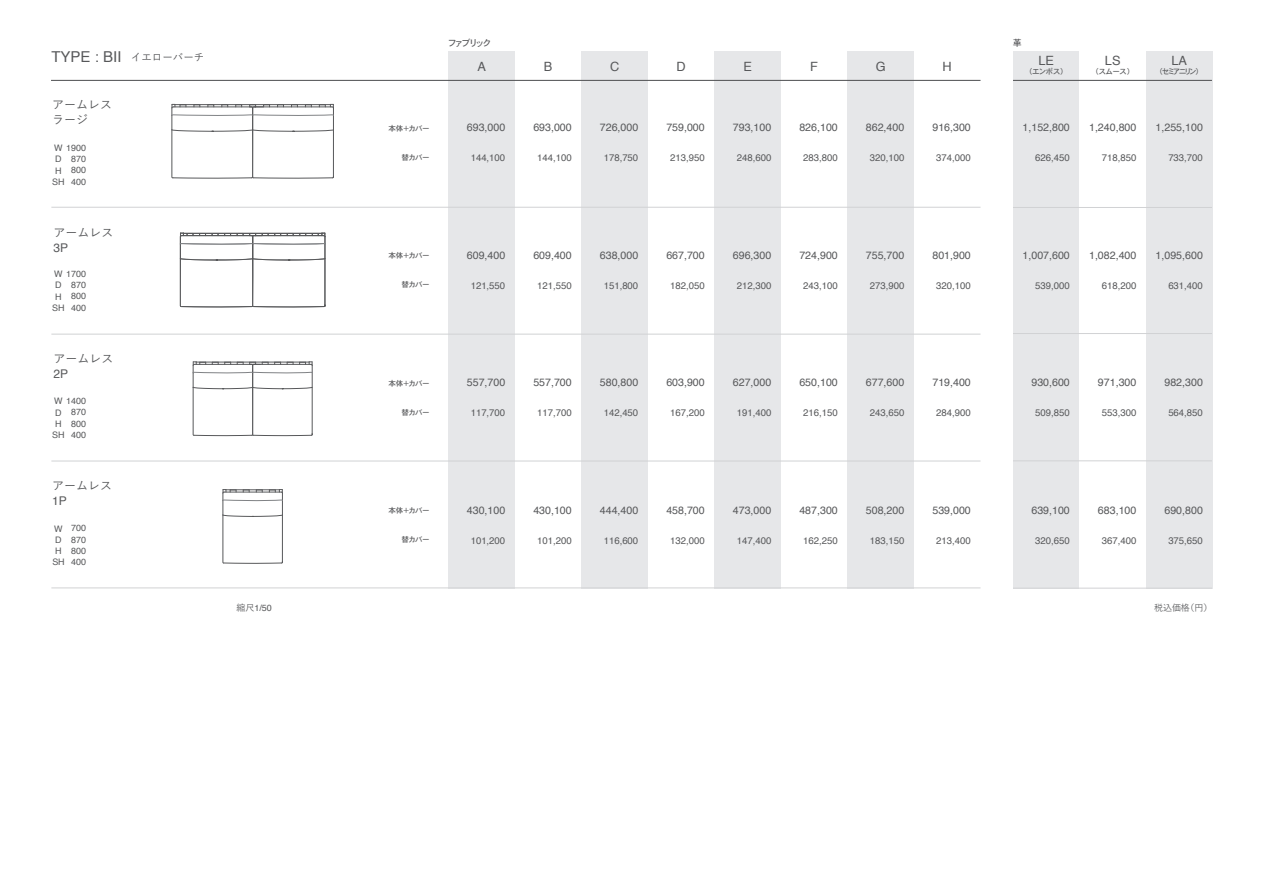
<style>
.page{position:relative;width:1263px;height:893px;background:#fff}
.page>*{position:absolute;margin:0;border:0;box-sizing:border-box;transform-origin:0 0}
.t1{font:15px "Helvetica";color:#57585a}
.t2{font:12.75px "Helvetica";color:#57585a}
.t3{font:500 12px/14.9px "Yu Go";color:#57585a}
.t4{font:12px "Helvetica";color:#57585a}
.t5{font:10.65px "Helvetica";color:#57585a}
.t6{font:500 10.5px "Yu Go";color:#57585a}
.t7{font:9.6px "Helvetica";color:#57585a}
.t8{font:9px/11.2px "Helvetica";color:#57585a;text-align:justify}
.t9{font:9px "Osaka";color:#57585a}
.t10{font:500 9px "Yu Go";color:#57585a}
.t11{font:7.5px "Osaka";color:#57585a}
.s1{font-family:"Yu Go";font-weight:500}
</style>
<div class="page">
<div style="left:448px;top:51px;width:67px;height:537px;background:#e6e7e9"></div>
<div style="left:581px;top:51px;width:67px;height:537px;background:#e6e7e9"></div>
<div style="left:714px;top:51px;width:67px;height:537px;background:#e6e7e9"></div>
<div style="left:847px;top:51px;width:67px;height:537px;background:#e6e7e9"></div>
<div style="left:1013px;top:51px;width:66px;height:537px;background:#e6e7e9"></div>
<div style="left:1146px;top:51px;width:66px;height:537px;background:#e6e7e9"></div>
<hr style="left:51px;top:80px;width:929px;height:1px;background:#57585a">
<hr style="left:1013px;top:80px;width:199px;height:1px;background:#57585a">
<hr style="left:51px;top:207px;width:929px;height:1px;background:#d1d2d4">
<hr style="left:51px;top:334px;width:929px;height:1px;background:#d1d2d4">
<hr style="left:51px;top:461px;width:929px;height:1px;background:#d1d2d4">
<hr style="left:51px;top:588px;width:929px;height:1px;background:#d1d2d4">
<hr style="left:1013px;top:207px;width:199px;height:1px;background:#d1d2d4">
<hr style="left:1013px;top:333px;width:199px;height:1px;background:#d1d2d4">
<hr style="left:1013px;top:461px;width:199px;height:1px;background:#d1d2d4">
<hr style="left:1013px;top:588px;width:199px;height:1px;background:#d1d2d4">
<svg style="left:171px;top:104px;width:163px;height:75px"></svg>
<svg style="left:180px;top:233px;width:146px;height:74px"></svg>
<svg style="left:193px;top:362px;width:120px;height:74px"></svg>
<svg style="left:222px;top:489px;width:61px;height:75px"></svg>
<h1 class="t1" style="left:51px;top:45px;width:72px">TYPE : BⅡ</h1>
<p class="t6" style="left:131px;top:47px;width:75px">イエローバーチ</p>
<p class="t3" style="left:52px;top:96px;width:61px">アームレスラージ</p>
<p class="t8" style="left:71px;top:142px;width:16px;text-indent:-17px">W 1900<br>870<br>800<br>400</p>
<p class="t8" style="left:52px;top:154px;width:14px;text-align:center">D<br>H<br>SH</p>
<p class="t3" style="left:54px;top:223px;width:61px">アームレス</p>
<p class="t4" style="left:54px;top:238px;width:16px">3P</p>
<p class="t8" style="left:71px;top:268px;width:16px;text-indent:-17px">W 1700<br>870<br>800<br>400</p>
<p class="t8" style="left:52px;top:280px;width:14px;text-align:center">D<br>H<br>SH</p>
<p class="t3" style="left:54px;top:350px;width:61px">アームレス</p>
<p class="t4" style="left:54px;top:365px;width:16px">2P</p>
<p class="t8" style="left:71px;top:396px;width:16px;text-indent:-17px">W 1400<br>870<br>800<br>400</p>
<p class="t8" style="left:52px;top:407px;width:14px;text-align:center">D<br>H<br>SH</p>
<p class="t3" style="left:52px;top:476px;width:61px">アームレス</p>
<p class="t4" style="left:52px;top:491px;width:16px">1P</p>
<p class="t8" style="left:71px;top:523px;width:16px">700<br>870<br>800<br>400</p>
<p class="t8" style="left:52px;top:523px;width:14px;text-align:center">W<br>D<br>H<br>SH</p>
<p class="t9" style="left:448px;top:37px;width:44px">ファブリック</p>
<p class="t2" style="left:477px;top:57px;width:10px">A</p>
<p class="t2" style="left:544px;top:57px;width:10px">B</p>
<p class="t2" style="left:610px;top:57px;width:11px">C</p>
<p class="t2" style="left:676px;top:57px;width:11px">D</p>
<p class="t2" style="left:743px;top:57px;width:10px">E</p>
<p class="t2" style="left:810px;top:57px;width:9px">F</p>
<p class="t2" style="left:876px;top:57px;width:11px">G</p>
<p class="t2" style="left:942px;top:57px;width:11px">H</p>
<p class="t9" style="left:1013px;top:37px;width:10px">革</p>
<p class="t2" style="left:1038px;top:51px;width:17px">LE</p>
<p class="t11" style="left:1029px;top:66px;width:37px">（エンボス）</p>
<p class="t2" style="left:1105px;top:51px;width:17px">LS</p>
<p class="t11" style="left:1095px;top:66px;width:37px">（スムース）</p>
<p class="t2" style="left:1171px;top:51px;width:17px">LA</p>
<p class="t11" style="left:1159px;top:66px;width:42px">（セミアニリン）</p>
<p class="t11" style="left:388px;top:123px;width:43px">本体＋カバー</p>
<p class="t5" style="left:467px;top:119px;width:40px">693,000</p>
<p class="t5" style="left:533px;top:119px;width:40px">693,000</p>
<p class="t5" style="left:600px;top:119px;width:40px">726,000</p>
<p class="t5" style="left:666px;top:119px;width:40px">759,000</p>
<p class="t5" style="left:733px;top:119px;width:40px">793,100</p>
<p class="t5" style="left:799px;top:119px;width:40px">826,100</p>
<p class="t5" style="left:866px;top:119px;width:40px">862,400</p>
<p class="t5" style="left:932px;top:119px;width:40px">916,300</p>
<p class="t5" style="left:1022px;top:119px;width:49px">1,152,800</p>
<p class="t5" style="left:1089px;top:119px;width:49px">1,240,800</p>
<p class="t5" style="left:1155px;top:119px;width:49px">1,255,100</p>
<p class="t11" style="left:401px;top:152px;width:29px">替カバー</p>
<p class="t7" style="left:471px;top:150px;width:36px">144,100</p>
<p class="t7" style="left:537px;top:150px;width:36px">144,100</p>
<p class="t7" style="left:604px;top:150px;width:36px">178,750</p>
<p class="t7" style="left:670px;top:150px;width:36px">213,950</p>
<p class="t7" style="left:737px;top:150px;width:36px">248,600</p>
<p class="t7" style="left:803px;top:150px;width:36px">283,800</p>
<p class="t7" style="left:870px;top:150px;width:36px">320,100</p>
<p class="t7" style="left:936px;top:150px;width:36px">374,000</p>
<p class="t7" style="left:1035px;top:150px;width:36px">626,450</p>
<p class="t7" style="left:1102px;top:150px;width:36px">718,850</p>
<p class="t7" style="left:1168px;top:150px;width:36px">733,700</p>
<p class="t11" style="left:388px;top:251px;width:43px">本体＋カバー</p>
<p class="t5" style="left:467px;top:247px;width:40px">609,400</p>
<p class="t5" style="left:533px;top:247px;width:40px">609,400</p>
<p class="t5" style="left:600px;top:247px;width:40px">638,000</p>
<p class="t5" style="left:666px;top:247px;width:40px">667,700</p>
<p class="t5" style="left:733px;top:247px;width:40px">696,300</p>
<p class="t5" style="left:799px;top:247px;width:40px">724,900</p>
<p class="t5" style="left:866px;top:247px;width:40px">755,700</p>
<p class="t5" style="left:932px;top:247px;width:40px">801,900</p>
<p class="t5" style="left:1022px;top:247px;width:49px">1,007,600</p>
<p class="t5" style="left:1089px;top:247px;width:49px">1,082,400</p>
<p class="t5" style="left:1155px;top:247px;width:49px">1,095,600</p>
<p class="t11" style="left:401px;top:280px;width:29px">替カバー</p>
<p class="t7" style="left:471px;top:278px;width:36px">121,550</p>
<p class="t7" style="left:537px;top:278px;width:36px">121,550</p>
<p class="t7" style="left:604px;top:278px;width:36px">151,800</p>
<p class="t7" style="left:670px;top:278px;width:36px">182,050</p>
<p class="t7" style="left:737px;top:278px;width:36px">212,300</p>
<p class="t7" style="left:803px;top:278px;width:36px">243,100</p>
<p class="t7" style="left:870px;top:278px;width:36px">273,900</p>
<p class="t7" style="left:936px;top:278px;width:36px">320,100</p>
<p class="t7" style="left:1035px;top:278px;width:36px">539,000</p>
<p class="t7" style="left:1102px;top:278px;width:36px">618,200</p>
<p class="t7" style="left:1168px;top:278px;width:36px">631,400</p>
<p class="t11" style="left:388px;top:378px;width:43px">本体＋カバー</p>
<p class="t5" style="left:467px;top:374px;width:40px">557,700</p>
<p class="t5" style="left:533px;top:374px;width:40px">557,700</p>
<p class="t5" style="left:600px;top:374px;width:40px">580,800</p>
<p class="t5" style="left:666px;top:374px;width:40px">603,900</p>
<p class="t5" style="left:733px;top:374px;width:40px">627,000</p>
<p class="t5" style="left:799px;top:374px;width:40px">650,100</p>
<p class="t5" style="left:866px;top:374px;width:40px">677,600</p>
<p class="t5" style="left:932px;top:374px;width:40px">719,400</p>
<p class="t5" style="left:1031px;top:374px;width:40px">930,600</p>
<p class="t5" style="left:1098px;top:374px;width:40px">971,300</p>
<p class="t5" style="left:1164px;top:374px;width:40px">982,300</p>
<p class="t11" style="left:401px;top:407px;width:29px">替カバー</p>
<p class="t7" style="left:471px;top:405px;width:36px">117,700</p>
<p class="t7" style="left:537px;top:405px;width:36px">117,700</p>
<p class="t7" style="left:604px;top:405px;width:36px">142,450</p>
<p class="t7" style="left:670px;top:405px;width:36px">167,200</p>
<p class="t7" style="left:737px;top:405px;width:36px">191,400</p>
<p class="t7" style="left:803px;top:405px;width:36px">216,150</p>
<p class="t7" style="left:870px;top:405px;width:36px">243,650</p>
<p class="t7" style="left:936px;top:405px;width:36px">284,900</p>
<p class="t7" style="left:1035px;top:405px;width:36px">509,850</p>
<p class="t7" style="left:1102px;top:405px;width:36px">553,300</p>
<p class="t7" style="left:1168px;top:405px;width:36px">564,850</p>
<p class="t11" style="left:388px;top:506px;width:43px">本体＋カバー</p>
<p class="t5" style="left:467px;top:502px;width:40px">430,100</p>
<p class="t5" style="left:533px;top:502px;width:40px">430,100</p>
<p class="t5" style="left:600px;top:502px;width:40px">444,400</p>
<p class="t5" style="left:666px;top:502px;width:40px">458,700</p>
<p class="t5" style="left:733px;top:502px;width:40px">473,000</p>
<p class="t5" style="left:799px;top:502px;width:40px">487,300</p>
<p class="t5" style="left:866px;top:502px;width:40px">508,200</p>
<p class="t5" style="left:932px;top:502px;width:40px">539,000</p>
<p class="t5" style="left:1031px;top:502px;width:40px">639,100</p>
<p class="t5" style="left:1098px;top:502px;width:40px">683,100</p>
<p class="t5" style="left:1164px;top:502px;width:40px">690,800</p>
<p class="t11" style="left:401px;top:535px;width:29px">替カバー</p>
<p class="t7" style="left:471px;top:533px;width:36px">101,200</p>
<p class="t7" style="left:537px;top:533px;width:36px">101,200</p>
<p class="t7" style="left:604px;top:533px;width:36px">116,600</p>
<p class="t7" style="left:670px;top:533px;width:36px">132,000</p>
<p class="t7" style="left:737px;top:533px;width:36px">147,400</p>
<p class="t7" style="left:803px;top:533px;width:36px">162,250</p>
<p class="t7" style="left:870px;top:533px;width:36px">183,150</p>
<p class="t7" style="left:936px;top:533px;width:36px">213,400</p>
<p class="t7" style="left:1035px;top:533px;width:36px">320,650</p>
<p class="t7" style="left:1102px;top:533px;width:36px">367,400</p>
<p class="t7" style="left:1168px;top:533px;width:36px">375,650</p>
<p class="t8" style="left:236px;top:602px;width:37px"><span class="s1">縮尺</span>1/50</p>
<p class="t10" style="left:1154px;top:599px;width:60px">税込価格（円）</p>
</div>
